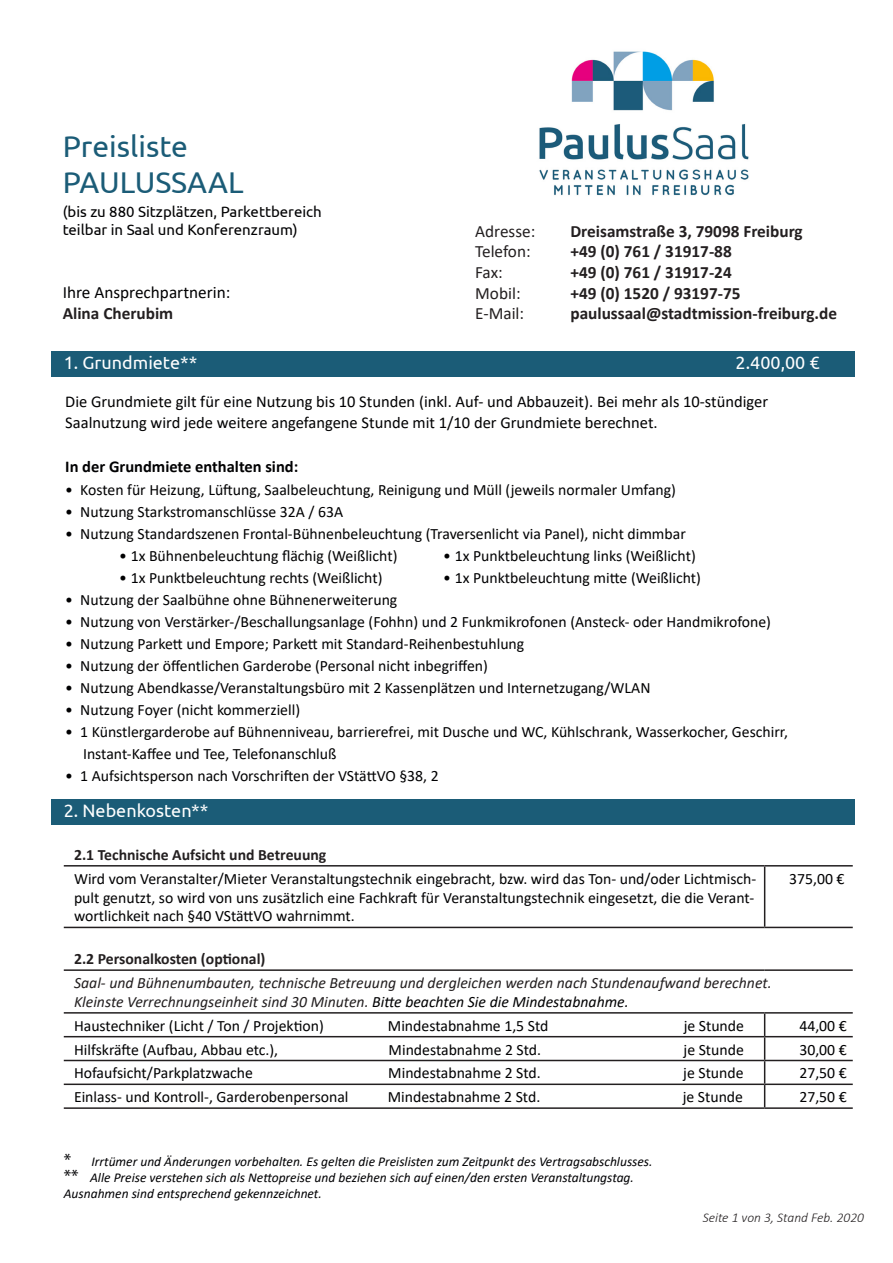
<style>
.page{position:relative;width:893px;height:1263px;background:#fff}
.page>*{position:absolute;margin:0;border:0;box-sizing:border-box;transform-origin:0 0}
.t1{font:30px "Ubuntu";color:#1b5c77}
.t2{font:18px "Ubuntu";color:#fff}
.t3{font:700 17.25px "Calibri";color:#231f20}
.t4{font:17.25px "Calibri";color:#231f20}
.t5{font:17.25px "Calibri";color:#000002}
.t6{font:16.5px/21.5px "Calibri";color:#000002}
.t7{font:700 16.5px "Calibri";color:#000002}
.t8{font:15.75px/18.9px "Calibri";color:#000002}
.t9{font:italic 15.75px/18.9px "Calibri";color:#231f20}
.t10{font:700 15.75px "Calibri";color:#231f20}
.t11{font:15px/18px "Ubuntu";color:#000002}
.t12{font:italic 13.5px/16.2px "Calibri";color:#000003}
.t13{font:italic 300 13.5px "Calibri";color:#231f20}
.s1{color:#000002}
.s2{font-family:"Myriad Pro";font-style:normal;font-size:18px}
</style>
<div class="page">
<div style="left:51px;top:351px;width:804px;height:26px;background:#1b5c77"></div>
<div style="left:51px;top:799px;width:804px;height:26px;background:#1b5c77"></div>
<img style="left:539px;top:51px;width:210px;height:145px">
<hr style="left:64px;top:865px;width:701px;height:1px;background:#231f20">
<hr style="left:765px;top:865px;width:88px;height:1px;background:#231f20">
<hr style="left:764px;top:866px;width:1px;height:61px;background:#231f20">
<hr style="left:64px;top:927px;width:701px;height:1px;background:#231f20">
<hr style="left:765px;top:927px;width:88px;height:1px;background:#231f20">
<hr style="left:64px;top:969px;width:701px;height:2px;background:#231f20">
<hr style="left:765px;top:969px;width:88px;height:2px;background:#231f20">
<hr style="left:64px;top:1012px;width:701px;height:1px;background:#231f20">
<hr style="left:765px;top:1012px;width:88px;height:1px;background:#231f20">
<hr style="left:64px;top:1036px;width:701px;height:1px;background:#231f20">
<hr style="left:765px;top:1036px;width:88px;height:1px;background:#231f20">
<hr style="left:64px;top:1060px;width:701px;height:1px;background:#231f20">
<hr style="left:765px;top:1060px;width:88px;height:1px;background:#231f20">
<hr style="left:64px;top:1083px;width:701px;height:2px;background:#231f20">
<hr style="left:765px;top:1083px;width:88px;height:2px;background:#231f20">
<svg style="left:764px;top:1013px;width:1px;height:94px"></svg>
<hr style="left:64px;top:1107px;width:701px;height:2px;background:#231f20">
<hr style="left:765px;top:1107px;width:88px;height:2px;background:#231f20">
<p class="t1" style="left:63px;top:128px;width:127px">Preisliste</p>
<p class="t1" style="left:63px;top:164px;width:182px">PAULUSSAAL</p>
<p class="t11" style="left:63px;top:203px;width:261px">(bis zu 880 Sitzplätzen, Parkettbereich teilbar in Saal und Konferenzraum)</p>
<p class="t5" style="left:63px;top:280px;width:169px">Ihre Ansprechpartnerin:</p>
<p class="t3" style="left:63px;top:301px;width:112px">Alina Cherubim</p>
<p class="t2" style="left:64px;top:352px;width:135px">1. Grundmiete**</p>
<p class="t4" style="left:475px;top:219px;width:62px">Adresse:</p>
<p class="t3" style="left:570px;top:219px;width:234px">Dreisamstraße 3, 79098 Freiburg</p>
<p class="t4" style="left:475px;top:240px;width:57px">Telefon:</p>
<p class="t3" style="left:570px;top:239px;width:163px">+49 (0) 761 / 31917-88</p>
<p class="t4" style="left:475px;top:260px;width:29px">Fax:</p>
<p class="t3" style="left:570px;top:260px;width:163px">+49 (0) 761 / 31917-24</p>
<p class="t4" style="left:475px;top:281px;width:47px">Mobil:</p>
<p class="t3" style="left:570px;top:281px;width:172px">+49 (0) 1520 / 93197-75</p>
<p class="t4" style="left:475px;top:302px;width:51px">E-Mail:</p>
<p class="t3" style="left:570px;top:301px;width:268px">paulussaal@stadtmission-freiburg.de</p>
<p class="t2" style="left:736px;top:352px;width:86px">2.400,00 €</p>
<p class="t6" style="left:65px;top:390px;width:704px">Die Grundmiete gilt für eine Nutzung bis 10 Stunden (inkl. Auf- und Abbauzeit). Bei mehr als 10-stündiger<br>Saalnutzung wird jede weitere angefangene Stunde mit 1/10 der Grundmiete berechnet.</p>
<p class="t7" style="left:65px;top:455px;width:235px">In der Grundmiete enthalten sind:</p>
<p class="t8" style="left:65px;top:479px;width:612px">• Kosten für Heizung, Lüftung, Saalbeleuchtung, Reinigung und Müll (jeweils normaler Umfang)</p>
<p class="t8" style="left:65px;top:501px;width:279px">• Nutzung Starkstromanschlüsse 32A / 63A</p>
<p class="t8" style="left:65px;top:523px;width:622px">• Nutzung Standardszenen Frontal-Bühnenbeleuchtung (Traversenlicht via Panel), nicht dimmbar</p>
<p class="t8" style="left:119px;top:546px;width:280px">• 1x Bühnenbeleuchtung flächig (Weißlicht)</p>
<p class="t8" style="left:443px;top:546px;width:254px">• 1x Punktbeleuchtung links (Weißlicht)</p>
<p class="t8" style="left:119px;top:568px;width:265px">• 1x Punktbeleuchtung rechts (Weißlicht)</p>
<p class="t8" style="left:443px;top:568px;width:259px">• 1x Punktbeleuchtung mitte (Weißlicht)</p>
<p class="t8" style="left:65px;top:590px;width:334px">• Nutzung der Saalbühne ohne Bühnenerweiterung</p>
<p class="t8" style="left:65px;top:612px;width:707px">• Nutzung von Verstärker-/Beschallungsanlage (Fohhn) und 2 Funkmikrofonen (Ansteck- oder Handmikrofone)</p>
<p class="t8" style="left:65px;top:634px;width:461px">• Nutzung Parkett und Empore; Parkett mit Standard-Reihenbestuhlung</p>
<p class="t8" style="left:65px;top:656px;width:424px">• Nutzung der öffentlichen Garderobe (Personal nicht inbegriffen)</p>
<p class="t8" style="left:65px;top:678px;width:587px">• Nutzung Abendkasse/Veranstaltungsbüro mit 2 Kassenplätzen und Internetzugang/WLAN</p>
<p class="t8" style="left:65px;top:700px;width:236px">• Nutzung Foyer (nicht kommerziell)</p>
<p class="t8" style="left:83px;top:720px;width:706px;line-height:22px;text-indent:-18px">• 1 Künstlergarderobe auf Bühnenniveau, barrierefrei, mit Dusche und WC, Kühlschrank, Wasserkocher, Geschirr,<br>Instant-Kaffee und Tee, Telefonanschluß</p>
<p class="t8" style="left:65px;top:766px;width:375px">• 1 Aufsichtsperson nach Vorschriften der VStättVO §38, 2</p>
<p class="t2" style="left:64px;top:799px;width:146px">2. Nebenkosten**</p>
<p class="t10" style="left:74px;top:843px;width:254px">2.1 Technische Aufsicht und Betreuung</p>
<p class="t8" style="left:74px;top:868px;width:684px">Wird vom Veranstalter/Mieter Veranstaltungstechnik eingebracht, bzw. wird das Ton- und/oder Lichtmisch&shy;pult genutzt, so wird von uns zusätzlich eine Fachkraft für Veranstaltungstechnik eingesetzt, die die Verant&shy;wortlichkeit nach §40 VStättVO wahrnimmt.</p>
<p class="t8" style="left:789px;top:868px;width:57px">375,00 €</p>
<p class="t10" style="left:74px;top:948px;width:193px">2.2 Personalkosten (optional)</p>
<p class="t9" style="left:74px;top:972px;width:699px">Saal- und Bühnenumbauten, technische Betreuung und dergleichen werden nach Stundenaufwand berechnet.<br>Kleinste Verrechnungseinheit sind 30 Minuten. <span class="s1">Bitte beachten Sie die Mindestabnahme.</span></p>
<p class="t8" style="left:74px;top:1015px;width:251px">Haustechniker (Licht / Ton / Projektion)</p>
<p class="t8" style="left:388px;top:1015px;width:162px">Mindestabnahme 1,5 Std</p>
<p class="t8" style="left:684px;top:1015px;width:62px">je Stunde</p>
<p class="t8" style="left:799px;top:1015px;width:49px">44,00 €</p>
<p class="t8" style="left:74px;top:1039px;width:206px">Hilfskräfte (Aufbau, Abbau etc.),</p>
<p class="t8" style="left:389px;top:1039px;width:154px">Mindestabnahme 2 Std.</p>
<p class="t8" style="left:684px;top:1039px;width:62px">je Stunde</p>
<p class="t8" style="left:799px;top:1039px;width:49px">30,00 €</p>
<p class="t8" style="left:74px;top:1063px;width:180px">Hofaufsicht/Parkplatzwache</p>
<p class="t8" style="left:388px;top:1063px;width:154px">Mindestabnahme 2 Std.</p>
<p class="t8" style="left:683px;top:1063px;width:62px">je Stunde</p>
<p class="t8" style="left:799px;top:1063px;width:49px">27,50 €</p>
<p class="t8" style="left:74px;top:1087px;width:276px">Einlass- und Kontroll-, Garderobenpersonal</p>
<p class="t8" style="left:388px;top:1087px;width:154px">Mindestabnahme 2 Std.</p>
<p class="t8" style="left:683px;top:1087px;width:62px">je Stunde</p>
<p class="t8" style="left:799px;top:1087px;width:49px">27,50 €</p>
<p class="t12" style="left:64px;top:1153px;width:590px"><span class="s2">*</span> Irrtümer und Änderungen vorbehalten. Es gelten die Preislisten zum Zeitpunkt des Vertragsabschlusses. <span class="s2">**</span> Alle Preise verstehen sich als Nettopreise und beziehen sich auf einen/den ersten Veranstaltungstag.</p>
<p class="t12" style="left:64px;top:1185px;width:260px">Ausnahmen sind entsprechend gekennzeichnet.</p>
<p class="t13" style="left:703px;top:1209px;width:163px">Seite 1 von 3, Stand Feb. 2020</p>
</div>
